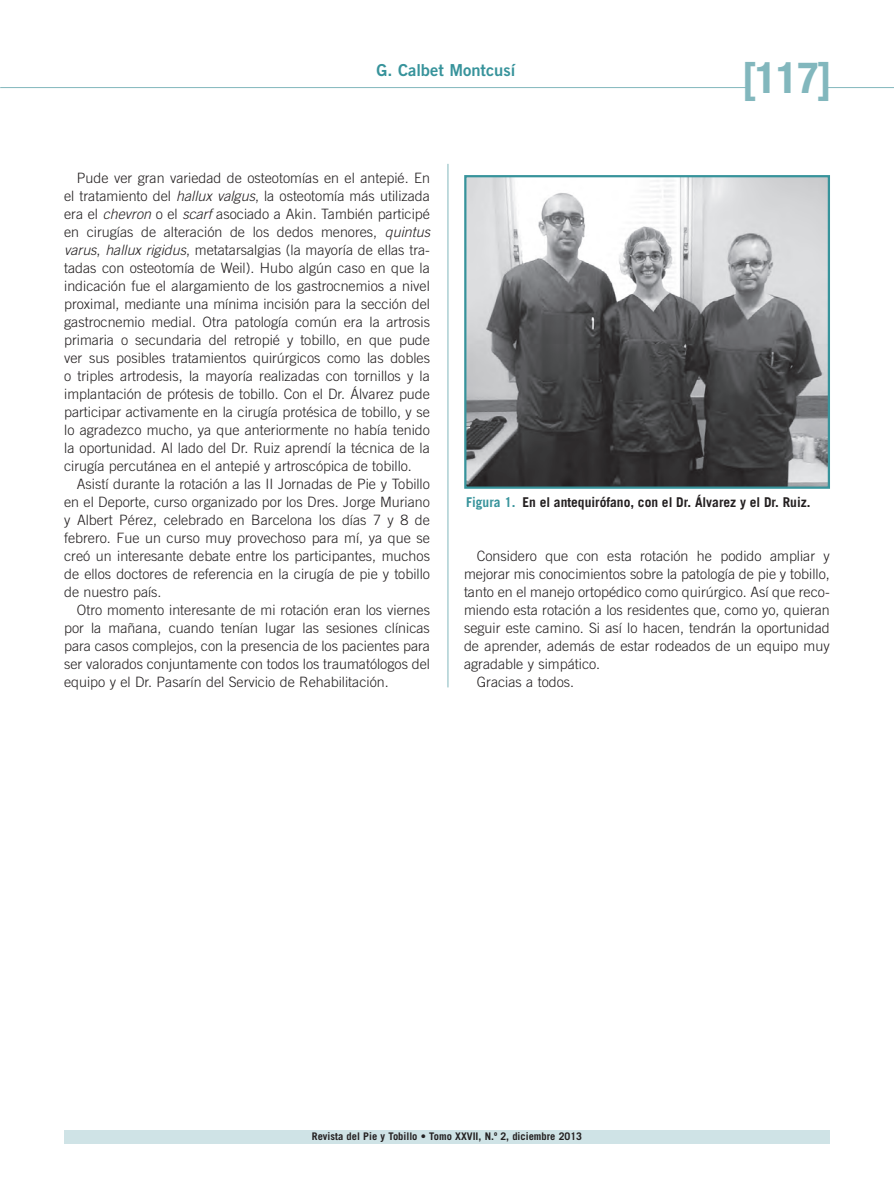
<style>
.page{position:relative;width:894px;height:1192px;background:#fff}
.page>*{position:absolute;margin:0;border:0;box-sizing:border-box;transform-origin:0 0}
.t1{font:700 condensed 43.5px "Helvetica Neue LT Std";color:#82b7bd}
.t2{font:16.5px "Trade Gothic LT Std Bd 2";color:#37939b}
.t3{font:300 14.25px/18px "Trade Gothic LT Std";color:#231f20;text-align:justify}
.t4{font:700 13.5px "Trade Gothic LT Std";color:#231f20}
.t5{font:700 10.5px "Trade Gothic LT Std";color:#231f20}
.s1{font-style:italic}
.s2{color:#37939b}
</style>
<div class="page">
<hr style="left:827px;top:87px;width:67px;height:1px;background:#82b7bd">
<div style="left:64px;top:1129px;width:766px;height:14px;background:#cfe3e6"></div>
<hr style="left:0;top:87px;width:748px;height:1px;background:#82b7bd">
<hr style="left:447px;top:164px;width:1px;height:523px;background:#82b7bd">
<img style="left:467px;top:178px;width:360px;height:308px">
<div style="left:464px;top:175px;width:366px;height:314px;border:2px solid #37939b"></div>
<p class="t2" style="left:376px;top:60px;width:140px">G. Calbet Montcusí</p>
<h1 class="t1" style="left:742px;top:51px;width:92px">[117]</h1>
<p class="t3" style="left:64px;top:168px;width:367px;text-indent:13px">Pude ver gran variedad de osteotomías en el antepié. En el tratamiento del <span class="s1">hallux valgus</span>, la osteotomía más utilizada era el <span class="s1">chevron</span> o el <span class="s1">scarf</span> asociado a Akin. También participé en cirugías de alteración de los dedos menores, <span class="s1">quintus varus</span>, <span class="s1">hallux rigidus</span>, metatarsalgias (la mayoría de ellas tra&shy;tadas con osteotomía de Weil). Hubo algún caso en que la indicación fue el alargamiento de los gastrocnemios a nivel proximal, mediante una mínima incisión para la sección del gastrocnemio medial. Otra patología común era la artrosis primaria o secundaria del retropié y tobillo, en que pude ver sus posibles tratamientos quirúrgicos como las dobles o triples artrodesis, la mayoría realizadas con tornillos y la implantación de prótesis de tobillo. Con el Dr. Álvarez pude participar activamente en la cirugía protésica de tobillo, y se lo agradezco mucho, ya que anteriormente no había tenido la oportunidad. Al lado del Dr. Ruiz aprendí la técnica de la cirugía percutánea en el antepié y artroscópica de tobillo.</p>
<p class="t3" style="left:64px;top:474px;width:367px;text-indent:13px">Asistí durante la rotación a las II Jornadas de Pie y Tobillo en el Deporte, curso organizado por los Dres. Jorge Muriano y Albert Pérez, celebrado en Barcelona los días 7 y 8 de febrero. Fue un curso muy provechoso para mí, ya que se creó un interesante debate entre los participantes, muchos de ellos doctores de referencia en la cirugía de pie y tobillo de nuestro país.</p>
<p class="t3" style="left:64px;top:600px;width:367px;text-indent:13px">Otro momento interesante de mi rotación eran los viernes por la mañana, cuando tenían lugar las sesiones clínicas para casos complejos, con la presencia de los pacientes para ser valorados conjuntamente con todos los traumatólogos del equipo y el Dr. Pasarín del Servicio de Rehabilitación.</p>
<p class="t4" style="left:466px;top:493px;width:346px"><span class="s2">Figura 1.</span> En el antequirófano, con el Dr. Álvarez y el Dr. Ruiz.</p>
<p class="t3" style="left:477px;top:546px;width:354px">Considero que con esta rotación he podido ampliar y</p>
<p class="t3" style="left:464px;top:564px;width:367px">mejorar mis conocimientos sobre la patología de pie y tobillo,</p>
<p class="t3" style="left:464px;top:582px;width:367px">tanto en el manejo ortopédico como quirúrgico. Así que reco-</p>
<p class="t3" style="left:464px;top:600px;width:367px">miendo esta rotación a los residentes que, como yo, quieran</p>
<p class="t3" style="left:464px;top:618px;width:367px">seguir este camino. Si así lo hacen, tendrán la oportunidad</p>
<p class="t3" style="left:464px;top:636px;width:367px">de aprender, además de estar rodeados de un equipo muy</p>
<p class="t3" style="left:464px;top:654px;width:138px">agradable y simpático.</p>
<p class="t3" style="left:477px;top:672px;width:99px">Gracias a todos.</p>
<p class="t5" style="left:312px;top:1129px;width:272px">Revista del Pie y Tobillo • Tomo XXVII, N.º 2, diciembre 2013</p>
</div>
